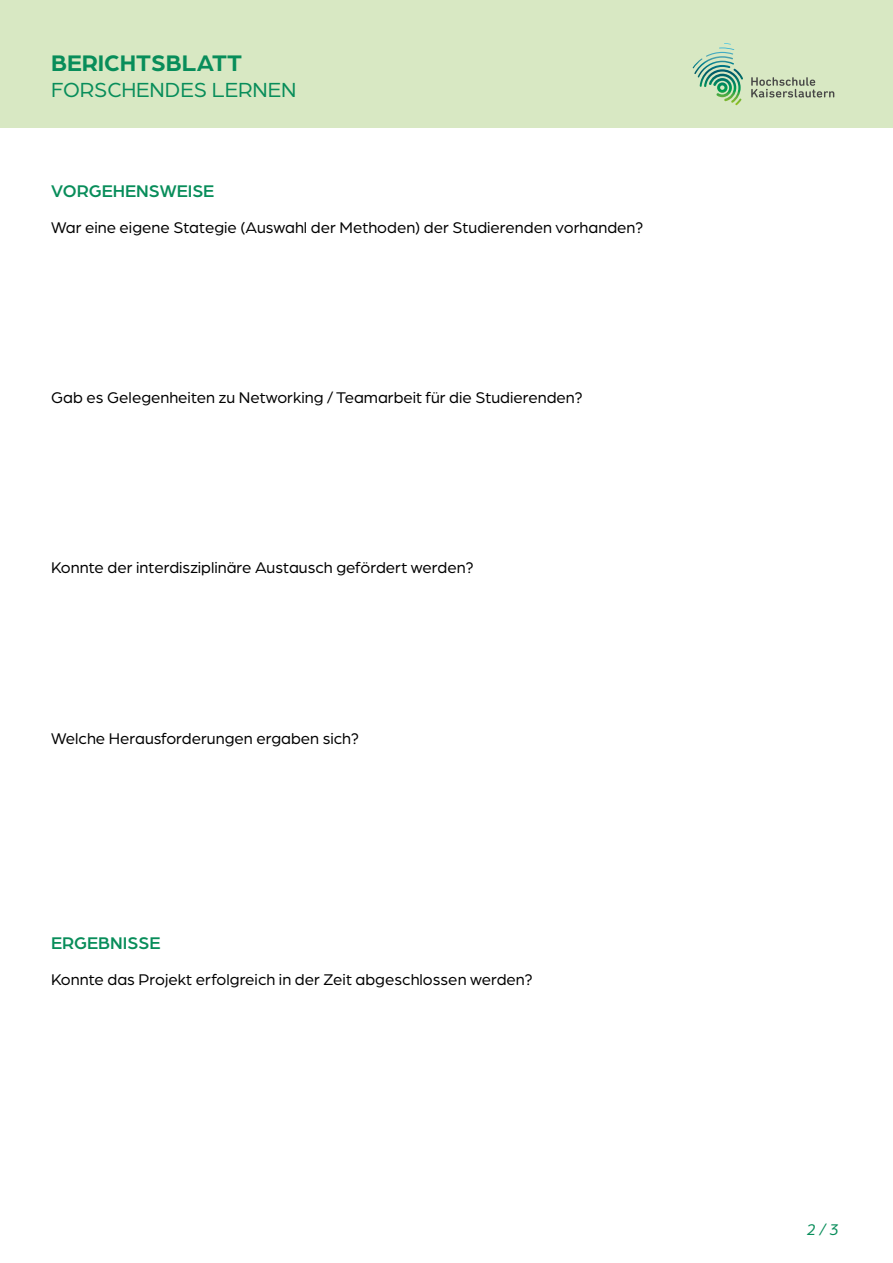
<style>
.page{position:relative;width:893px;height:1263px;background:#fff}
.page>*{position:absolute;margin:0;border:0;box-sizing:border-box;transform-origin:0 0}
.t1{font:700 24px "Arboria";color:#088d5a}
.t2{font:21.75px "Arboria";color:#088d5a}
.t3{font:500 18px "Arboria";color:#088d5a}
.t4{font:16.5px "Arboria";color:#000}
.t5{font:italic 16.5px "Arboria";color:#088d5a}
</style>
<div class="page">
<div style="left:0;top:0;width:893px;height:128px;background:#d8e8c3"></div>
<svg style="left:693px;top:43px;width:50px;height:60px"></svg>
<svg style="left:751px;top:77px;width:83px;height:21px"></svg>
<h1 class="t1" style="left:51px;top:46px;width:192px">BERICHTSBLATT</h1>
<h2 class="t2" style="left:51px;top:75px;width:247px">FORSCHENDES LERNEN</h2>
<p class="t3" style="left:51px;top:179px;width:165px">VORGEHENSWEISE</p>
<p class="t4" style="left:51px;top:217px;width:594px">War eine eigene Stategie (Auswahl der Methoden) der Studierenden vorhanden?</p>
<p class="t4" style="left:51px;top:387px;width:533px">Gab es Gelegenheiten zu Networking / Teamarbeit für die Studierenden?</p>
<p class="t4" style="left:51px;top:557px;width:424px">Konnte der interdisziplinäre Austausch gefördert werden?</p>
<p class="t4" style="left:51px;top:728px;width:310px">Welche Herausforderungen ergaben sich?</p>
<p class="t3" style="left:51px;top:931px;width:111px">ERGEBNISSE</p>
<p class="t4" style="left:51px;top:968px;width:483px">Konnte das Projekt erfolgreich in der Zeit abgeschlossen werden?</p>
<p class="t5" style="left:807px;top:1219px;width:34px">2 / 3</p>
</div>
